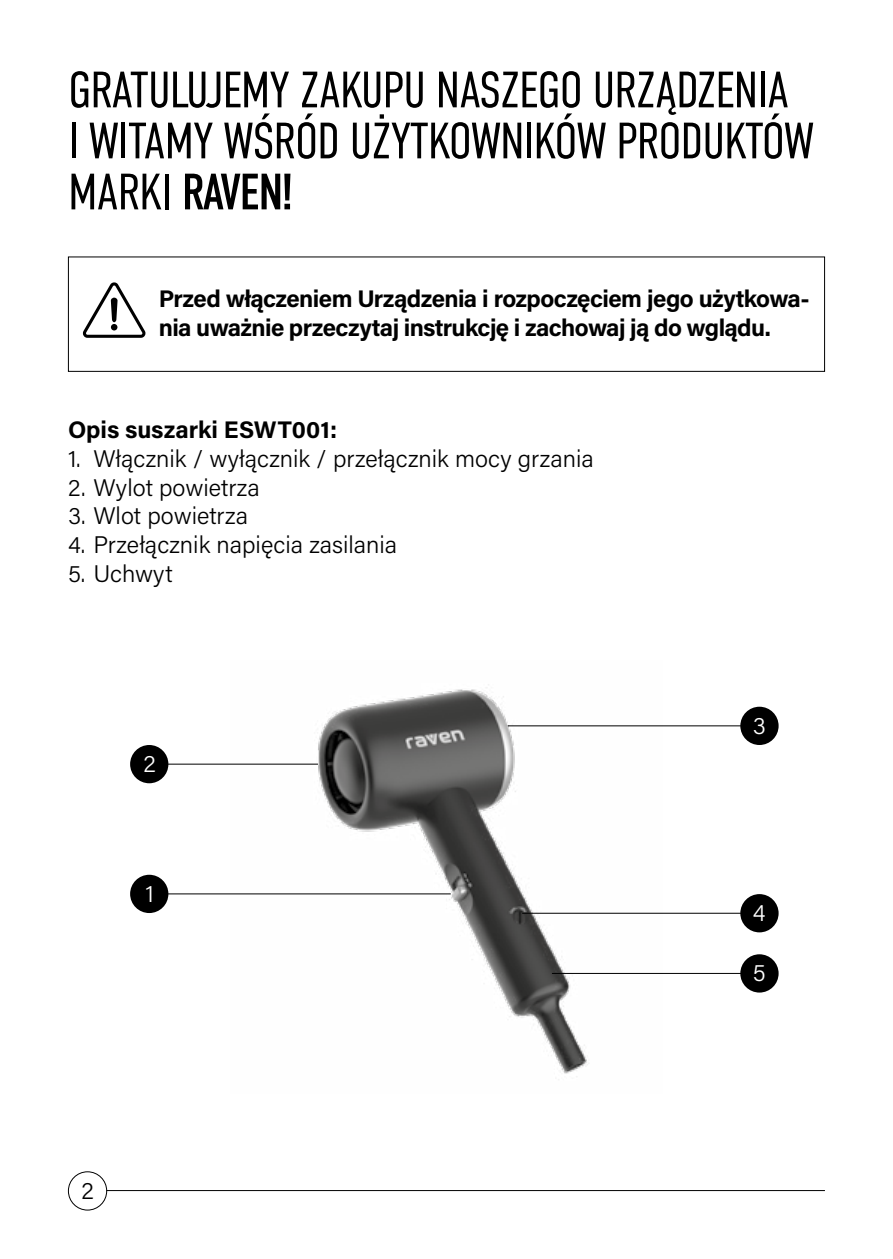
<style>
.page{position:relative;width:893px;height:1259px;background:#fff}
.page>*{position:absolute;margin:0;border:0;box-sizing:border-box;transform-origin:0 0}
.t1{font:300 51px/51px "DIN Condensed";letter-spacing:-.025em;color:#000}
.t2{font:300 24px "Acumin Pro";color:#000}
.t3{font:700 24px/28.8px "Acumin Pro";letter-spacing:-.025em;color:#000}
.t4{font:700 24px "Acumin Pro";color:#000}
.t5{font:300 24px "Acumin Pro";color:#fff}
.s1{font-weight:400}
</style>
<div class="page">
<div style="left:68px;top:1171px;width:39px;height:39px;border:1px solid #000;border-radius:50%"></div>
<hr style="left:107px;top:1190px;width:718px;height:1px;background:#000">
<img style="left:230px;top:684px;width:432px;height:393px">
<div style="left:740px;top:706px;width:39px;height:39px;background:#000;border-radius:50%"></div>
<hr style="left:508px;top:725px;width:237px;height:1px;background:#000">
<div style="left:740px;top:894px;width:39px;height:38px;background:#000;border-radius:50%"></div>
<hr style="left:522px;top:912px;width:223px;height:1px;background:#000">
<div style="left:740px;top:954px;width:39px;height:38px;background:#000;border-radius:50%"></div>
<hr style="left:552px;top:973px;width:193px;height:1px;background:#000">
<svg style="left:83px;top:282px;width:62px;height:56px"></svg>
<div style="left:68px;top:256px;width:757px;height:116px;border:1px solid #000"></div>
<div style="left:130px;top:745px;width:38px;height:38px;background:#000;border-radius:50%"></div>
<hr style="left:164px;top:763px;width:154px;height:1px;background:#000">
<div style="left:130px;top:874px;width:38px;height:39px;background:#000;border-radius:50%"></div>
<hr style="left:164px;top:893px;width:287px;height:1px;background:#000">
<h1 class="t1" style="left:68px;top:65px;width:748px">GRATULUJEMY ZAKUPU NASZEGO URZĄDZENIA<br>I WITAMY WŚRÓD UŻYTKOWNIKÓW PRODUKTÓW<br>MARKI <span class="s1">RAVEN!</span></h1>
<p class="t3" style="left:159px;top:283px;width:652px">Przed włączeniem Urządzenia i rozpoczęciem jego użytkowa&shy;nia uważnie przeczytaj instrukcję i zachowaj ją do wglądu.</p>
<p class="t4" style="left:68px;top:412px;width:271px">Opis suszarki ESWT001:</p>
<p class="t2" style="left:68px;top:442px;width:527px">1. Włącznik / wyłącznik / przełącznik mocy grzania</p>
<p class="t2" style="left:68px;top:470px;width:193px">2. Wylot powietrza</p>
<p class="t2" style="left:68px;top:499px;width:182px">3. Wlot powietrza</p>
<p class="t2" style="left:68px;top:528px;width:331px">4. Przełącznik napięcia zasilania</p>
<p class="t2" style="left:68px;top:557px;width:106px">5. Uchwyt</p>
<p class="t5" style="left:143px;top:747px;width:14px">2</p>
<p class="t5" style="left:145px;top:876px;width:10px">1</p>
<p class="t2" style="left:81px;top:1173px;width:14px">2</p>
<p class="t5" style="left:753px;top:708px;width:15px">3</p>
<p class="t5" style="left:753px;top:896px;width:14px">4</p>
<p class="t5" style="left:753px;top:956px;width:14px">5</p>
</div>
